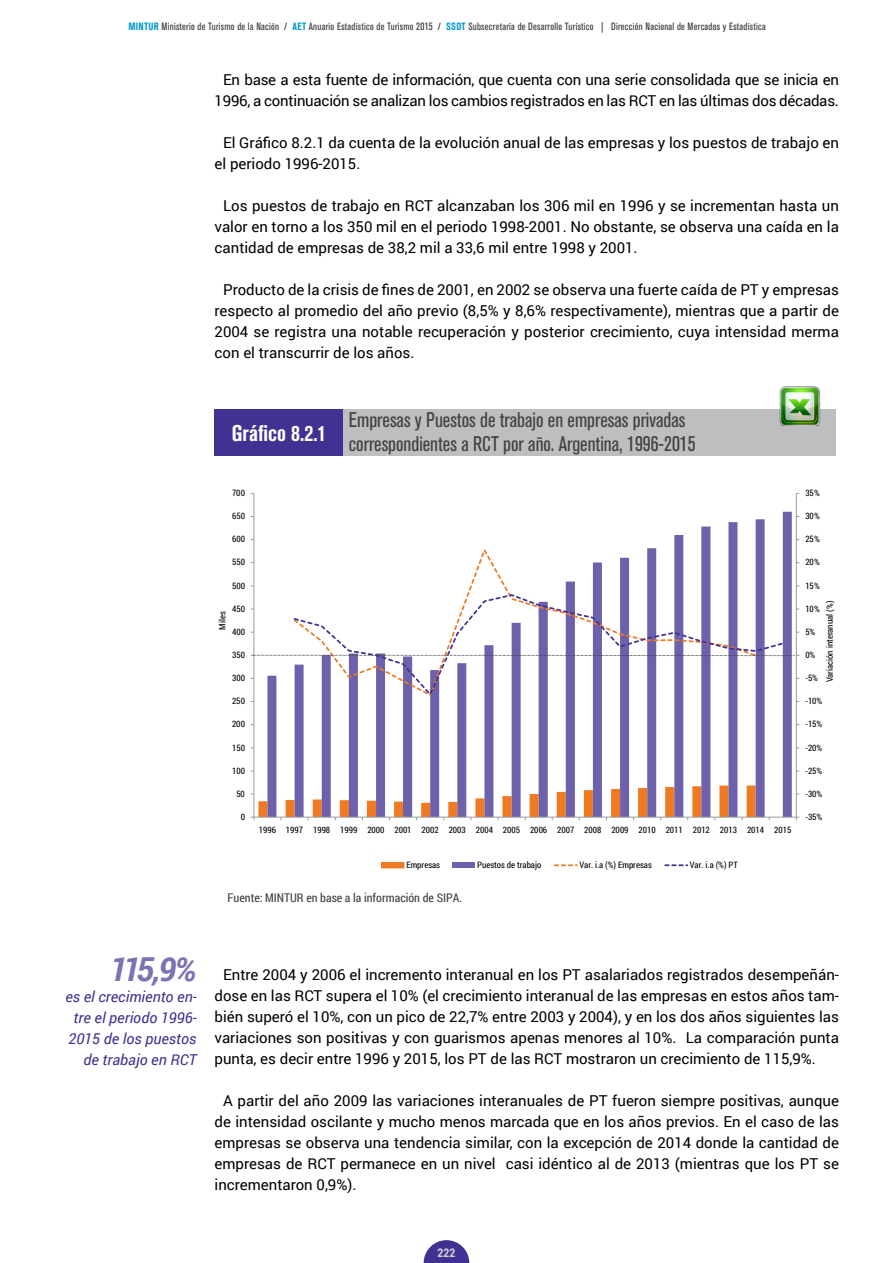
<style>
.page{position:relative;width:893px;height:1263px;background:#fff}
.page>*{position:absolute;margin:0;border:0;box-sizing:border-box;transform-origin:0 0}
.t1{font:italic 700 33px "Roboto";color:#7e72b4}
.t2{font:700 condensed 22.5px "Akzidenz Grotesk BQ";color:#fff}
.t3{font:condensed 21px/24px "Akzidenz Grotesk BQ";color:#414042}
.t4{font:15px/21px "Roboto";color:#000;text-align:justify}
.t5{font:italic 15px/21px "Roboto";color:#403193;text-align:right}
.t6{font:12px "Roboto Condensed";color:#414042}
.t7{font:700 12px "Roboto Condensed";color:#d1d3d4}
.t8{font:condensed 10.5px "Akzidenz Grotesk BQ";letter-spacing:.025em;color:#333}
.t9{font:8.85px "Roboto Condensed";letter-spacing:-.005em;color:#000}
.s1{font-weight:700;color:#0098ce}
</style>
<div class="page">
<svg style="left:424px;top:1240px;width:45px;height:23px"></svg>
<svg style="left:267px;top:512px;width:525px;height:305px"></svg>
<hr style="left:796px;top:493px;width:1px;height:324px;background:#989a9d">
<hr style="left:254px;top:493px;width:1px;height:324px;background:#989a9d">
<hr style="left:254px;top:817px;width:542px;height:1px;background:#989a9d">
<svg style="left:251px;top:785px;width:505px;height:35px"></svg>
<svg style="left:292px;top:546px;width:466px;height:47px"></svg>
<svg style="left:292px;top:593px;width:493px;height:104px"></svg>
<div style="left:382px;top:863px;width:22px;height:5px;background:#ef7a22"></div>
<div style="left:382px;top:862px;width:22px;height:6px;border:1px solid #ef7a22"></div>
<div style="left:453px;top:863px;width:22px;height:5px;background:#6e61ab"></div>
<svg style="left:555px;top:864px;width:22px;height:2px"></svg>
<svg style="left:665px;top:864px;width:22px;height:2px"></svg>
<svg style="left:251px;top:655px;width:548px;height:1px"></svg>
<div style="left:215px;top:409px;width:620px;height:47px;background:#bcbec0"></div>
<div style="left:215px;top:409px;width:128px;height:47px;background:#403193"></div>
<img style="left:779px;top:386px;width:42px;height:39px">
<p class="t8" style="left:128px;top:20px;width:639px"><span class="s1">MINTUR</span> Ministerio de Turismo de la Nación / <span class="s1">AET</span> Anuario Estadístico de Turismo 2015 / <span class="s1">SSDT</span> Subsecretaría de Desarrollo Turístico | Dirección Nacional de Mercados y Estadística</p>
<p class="t4" style="left:215px;top:68px;width:626px;text-align:center">En base a esta fuente de información, que cuenta con una serie consolidada que se inicia en<br>1996, a continuación se analizan los cambios registrados en las RCT en las últimas dos décadas.</p>
<p class="t4" style="left:215px;top:131px;width:626px;text-indent:9px">El Gráfico 8.2.1 da cuenta de la evolución anual de las empresas y los puestos de trabajo en el periodo 1996-2015.</p>
<p class="t4" style="left:215px;top:194px;width:626px;text-indent:9px">Los puestos de trabajo en RCT alcanzaban los 306 mil en 1996 y se incrementan hasta un valor en torno a los 350 mil en el periodo 1998-2001. No obstante, se observa una caída en la cantidad de empresas de 38,2 mil a 33,6 mil entre 1998 y 2001.</p>
<p class="t4" style="left:215px;top:278px;width:626px;text-indent:9px">Producto de la crisis de fines de 2001, en 2002 se observa una fuerte caída de PT y empresas respecto al promedio del año previo (8,5% y 8,6% respectivamente), mientras que a partir de 2004 se registra una notable recuperación y posterior crecimiento, cuya intensidad merma con el transcurrir de los años.</p>
<h2 class="t2" style="left:232px;top:420px;width:96px">Gráfico 8.2.1</h2>
<h3 class="t3" style="left:349px;top:408px;width:348px">Empresas y Puestos de trabajo en empresas privadas correspondientes a RCT por año. Argentina, 1996-2015</h3>
<p class="t9" style="left:232px;top:487px;width:14px">700</p>
<p class="t9" style="left:805px;top:487px;width:16px">35%</p>
<p class="t9" style="left:232px;top:510px;width:14px">650</p>
<p class="t9" style="left:805px;top:510px;width:16px">30%</p>
<p class="t9" style="left:232px;top:533px;width:14px">600</p>
<p class="t9" style="left:805px;top:533px;width:16px">25%</p>
<p class="t9" style="left:232px;top:556px;width:14px">550</p>
<p class="t9" style="left:805px;top:556px;width:16px">20%</p>
<p class="t9" style="left:232px;top:579px;width:14px">500</p>
<p class="t9" style="left:805px;top:579px;width:16px">15%</p>
<p class="t9" style="left:232px;top:602px;width:14px">450</p>
<p class="t9" style="left:216px;top:630px;width:20px;rotate:-90deg">Miles</p>
<p class="t9" style="left:232px;top:626px;width:14px">400</p>
<p class="t9" style="left:232px;top:649px;width:14px">350</p>
<p class="t9" style="left:232px;top:672px;width:14px">300</p>
<p class="t9" style="left:823px;top:682px;width:83px;rotate:-90deg">Variación interanual (%)</p>
<p class="t9" style="left:805px;top:602px;width:16px">10%</p>
<p class="t9" style="left:805px;top:626px;width:12px">5%</p>
<p class="t9" style="left:805px;top:649px;width:12px">0%</p>
<p class="t9" style="left:805px;top:672px;width:14px">-5%</p>
<p class="t9" style="left:232px;top:695px;width:14px">250</p>
<p class="t9" style="left:805px;top:695px;width:19px">-10%</p>
<p class="t9" style="left:232px;top:718px;width:14px">200</p>
<p class="t9" style="left:805px;top:718px;width:18px">-15%</p>
<p class="t9" style="left:232px;top:741px;width:14px">150</p>
<p class="t9" style="left:805px;top:741px;width:19px">-20%</p>
<p class="t9" style="left:232px;top:764px;width:14px">100</p>
<p class="t9" style="left:805px;top:764px;width:18px">-25%</p>
<p class="t9" style="left:236px;top:787px;width:10px">50</p>
<p class="t9" style="left:805px;top:787px;width:19px">-30%</p>
<p class="t9" style="left:241px;top:811px;width:6px">0</p>
<p class="t9" style="left:805px;top:811px;width:18px">-35%</p>
<p class="t9" style="left:259px;top:823px;width:534px">1996 1997 1998 1999 2000 2001 2002 2003 2004 2005 2006 2007 2008 2009 2010 2011 2012 2013 2014 2015</p>
<p class="t9" style="left:406px;top:859px;width:35px">Empresas</p>
<p class="t9" style="left:477px;top:859px;width:66px">Puestos de trabajo</p>
<p class="t9" style="left:579px;top:859px;width:74px">Var. i.a (%) Empresas</p>
<p class="t9" style="left:690px;top:859px;width:50px">Var. i.a (%) PT</p>
<p class="t6" style="left:228px;top:889px;width:236px">Fuente: MINTUR en base a la información de SIPA.</p>
<h1 class="t1" style="left:110px;top:946px;width:89px">115,9%</h1>
<p class="t5" style="left:65px;top:986px;width:133px">es el crecimiento en&shy;tre el periodo 1996-<br>2015 de los puestos de trabajo en RCT</p>
<p class="t4" style="left:215px;top:963px;width:626px;text-indent:9px">Entre 2004 y 2006 el incremento interanual en los PT asalariados registrados desempeñán&shy;dose en las RCT supera el 10% (el crecimiento interanual de las empresas en estos años tam&shy;bién superó el 10%, con un pico de 22,7% entre 2003 y 2004), y en los dos años siguientes las variaciones son positivas y con guarismos apenas menores al 10%. La comparación punta punta, es decir entre 1996 y 2015, los PT de las RCT mostraron un crecimiento de 115,9%.</p>
<p class="t4" style="left:215px;top:1089px;width:626px;text-indent:9px">A partir del año 2009 las variaciones interanuales de PT fueron siempre positivas, aunque de intensidad oscilante y mucho menos marcada que en los años previos. En el caso de las empresas se observa una tendencia similar, con la excepción de 2014 donde la cantidad de empresas de RCT permanece en un nivel casi idéntico al de 2013 (mientras que los PT se incrementaron 0,9%).</p>
<p class="t7" style="left:438px;top:1244px;width:19px">222</p>
</div>
